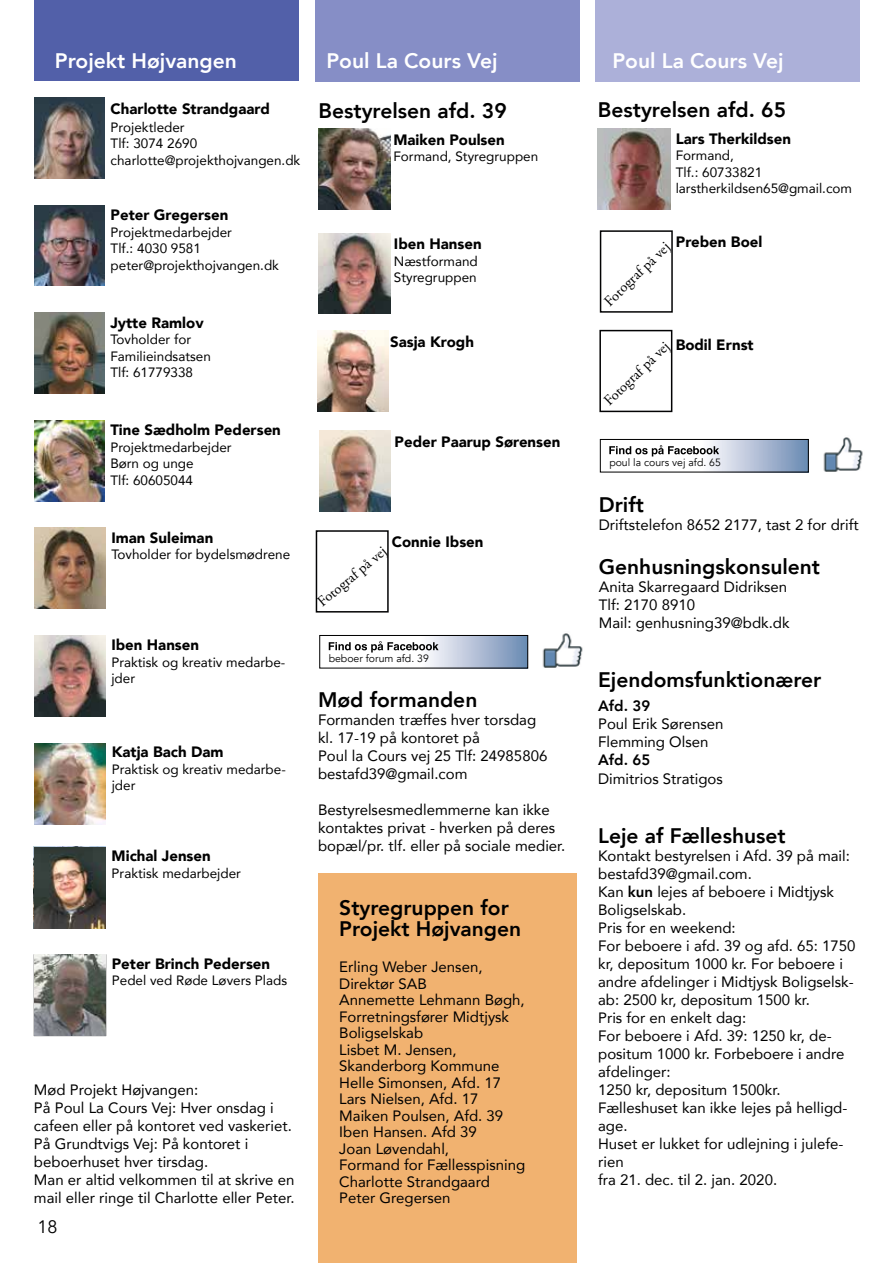
<style>
.page{position:relative;width:893px;height:1263px;background:#fff}
.page>*{position:absolute;margin:0;border:0;box-sizing:border-box;transform-origin:0 0}
.t1{font:800 21px/21px "Avenir";color:#000}
.t2{font:800 21px "Avenir";color:#fff}
.t3{font:18px "Avenir";color:#000}
.t4{font:15px/18px "Avenir";color:#000}
.t5{font:900 15px "Avenir";color:#000}
.t6{font:800 15px "Avenir";color:#000}
.t7{font:14.7px "Adobe Garamond Pro";color:#000}
.t8{font:13.5px/16.5px "Avenir";color:#000}
.t9{font:10.5px "Avenir";color:#000}
.s1{font-weight:800}
</style>
<div class="page">
<div style="left:34px;top:0;width:264px;height:81px;background:#5260a9"></div>
<div style="left:315px;top:0;width:264px;height:81px;background:#868ec6"></div>
<div style="left:596px;top:0;width:264px;height:81px;background:#acb0d9"></div>
<img style="left:319px;top:233px;width:71px;height:81px">
<img style="left:319px;top:431px;width:72px;height:80px">
<img style="left:319px;top:129px;width:71px;height:80px">
<img style="left:598px;top:129px;width:73px;height:81px">
<img style="left:34px;top:97px;width:71px;height:81px">
<img style="left:34px;top:205px;width:71px;height:81px">
<img style="left:34px;top:313px;width:71px;height:80px">
<img style="left:34px;top:420px;width:70px;height:81px">
<img style="left:317px;top:331px;width:72px;height:80px">
<img style="left:34px;top:528px;width:72px;height:81px">
<img style="left:34px;top:635px;width:72px;height:81px">
<img style="left:34px;top:743px;width:72px;height:81px">
<div style="left:318px;top:873px;width:259px;height:390px;background:#f1b270"></div>
<svg style="left:328px;top:637px;width:198px;height:30px"></svg>
<svg style="left:329px;top:641px;width:110px;height:11px"></svg>
<div style="left:319px;top:635px;width:209px;height:34px;border:1px solid #000"></div>
<img style="left:542px;top:633px;width:41px;height:35px">
<svg style="left:651px;top:441px;width:156px;height:30px"></svg>
<svg style="left:609px;top:445px;width:110px;height:11px"></svg>
<div style="left:600px;top:439px;width:209px;height:34px;border:1px solid #000"></div>
<img style="left:823px;top:437px;width:40px;height:35px">
<img style="left:34px;top:954px;width:72px;height:82px">
<div style="left:316px;top:530px;width:73px;height:82px;border:2px solid #020203"></div>
<div style="left:600px;top:230px;width:73px;height:83px;border:2px solid #020203"></div>
<img style="left:34px;top:847px;width:72px;height:81px">
<div style="left:599px;top:330px;width:73px;height:82px;border:2px solid #020203"></div>
<h1 class="t2" style="left:55px;top:45px;width:184px">Projekt Højvangen</h1>
<h1 class="t2" style="left:326px;top:45px;width:173px">Poul La Cours Vej</h1>
<h1 class="t2" style="left:612px;top:45px;width:173px">Poul La Cours Vej</h1>
<p class="t5" style="left:111px;top:95px;width:161px">Charlotte Strandgaard</p>
<p class="t8" style="left:111px;top:118px;width:191px">Projektleder<br>Tlf: 3074 2690 charlotte@projekthojvangen.dk</p>
<p class="t5" style="left:111px;top:202px;width:119px">Peter Gregersen</p>
<p class="t8" style="left:111px;top:223px;width:170px">Projektmedarbejder<br>Tlf.: 4030 9581 peter@projekthojvangen.dk</p>
<p class="t5" style="left:110px;top:310px;width:95px">Jytte Ramlov</p>
<p class="t8" style="left:110px;top:331px;width:102px">Tovholder for<br>Familieindsatsen<br>Tlf: 61779338</p>
<p class="t5" style="left:110px;top:417px;width:172px">Tine Sædholm Pedersen</p>
<p class="t8" style="left:110px;top:438px;width:123px">Projektmedarbejder<br>Børn og unge<br>Tlf: 60605044</p>
<h1 class="t1" style="left:319px;top:101px;width:190px">Bestyrelsen afd. 39</h1>
<p class="t5" style="left:393px;top:127px;width:113px">Maiken Poulsen</p>
<p class="t8" style="left:393px;top:148px;width:146px">Formand, Styregruppen</p>
<p class="t5" style="left:394px;top:231px;width:89px">Iben Hansen</p>
<p class="t8" style="left:394px;top:253px;width:85px">Næstformand<br>Styregruppen</p>
<p class="t5" style="left:390px;top:329px;width:85px">Sasja Krogh</p>
<p class="t5" style="left:395px;top:428px;width:167px">Peder Paarup Sørensen</p>
<p class="t5" style="left:111px;top:525px;width:103px">Iman Suleiman</p>
<p class="t8" style="left:111px;top:546px;width:180px">Tovholder for bydelsmødrene</p>
<p class="t5" style="left:111px;top:632px;width:89px">Iben Hansen</p>
<p class="t8" style="left:111px;top:654px;width:176px">Praktisk og kreativ medarbe&shy;jder</p>
<p class="t5" style="left:112px;top:739px;width:113px">Katja Bach Dam</p>
<p class="t8" style="left:112px;top:761px;width:176px">Praktisk og kreativ medarbe&shy;jder</p>
<p class="t5" style="left:112px;top:843px;width:101px">Michal Jensen</p>
<p class="t8" style="left:112px;top:864px;width:131px">Praktisk medarbejder</p>
<p class="t5" style="left:112px;top:950px;width:160px">Peter Brinch Pedersen</p>
<p class="t8" style="left:112px;top:972px;width:177px">Pedel ved Røde Løvers Plads</p>
<p class="t4" style="left:34px;top:1081px;width:262px">Mød Projekt Højvangen:<br>På Poul La Cours Vej: Hver onsdag i cafeen eller på kontoret ved vaskeriet.<br>På Grundtvigs Vej: På kontoret i beboerhuset hver tirsdag.<br>Man er altid velkommen til at skrive en mail eller ringe til Charlotte eller Peter.</p>
<p class="t3" style="left:37px;top:1216px;width:22px">18</p>
<p class="t5" style="left:392px;top:529px;width:93px">Connie Ibsen</p>
<p class="t7" style="left:314px;top:597px;width:86px;rotate:-40deg">Fotograf på vej</p>
<p class="t9" style="left:329px;top:652px;width:102px">beboer forum afd. 39</p>
<h1 class="t1" style="left:318px;top:689px;width:161px">Mød formanden</h1>
<p class="t4" style="left:318px;top:710px;width:231px">Formanden træffes hver torsdag kl. 17-19 på kontoret på<br>Poul la Cours vej 25 Tlf: 24985806 bestafd39@gmail.com</p>
<p class="t4" style="left:318px;top:800px;width:249px">Bestyrelsesmedlemmerne kan ikke kontaktes privat - hverken på deres bopæl/pr. tlf. eller på sociale medier.</p>
<h1 class="t1" style="left:339px;top:898px;width:184px">Styregruppen for<br>Projekt Højvangen</h1>
<p class="t4" style="left:339px;top:958px;width:187px;line-height:16.5px">Erling Weber Jensen,<br>Direktør SAB<br>Annemette Lehmann Bøgh,<br>Forretningsfører Midtjysk<br>Boligselskab<br>Lisbet M. Jensen,<br>Skanderborg Kommune<br>Helle Simonsen, Afd. 17<br>Lars Nielsen, Afd. 17<br>Maiken Poulsen, Afd. 39<br>Iben Hansen. Afd 39<br>Joan Løvendahl,<br>Formand for Fællesspisning<br>Charlotte Strandgaard<br>Peter Gregersen</p>
<h1 class="t1" style="left:598px;top:99px;width:190px">Bestyrelsen afd. 65</h1>
<p class="t5" style="left:676px;top:125px;width:117px">Lars Therkildsen</p>
<p class="t8" style="left:676px;top:147px;width:178px">Formand,<br>Tlf.: 60733821 larstherkildsen65@gmail.com</p>
<p class="t5" style="left:676px;top:229px;width:88px">Preben Boel</p>
<p class="t7" style="left:600px;top:297px;width:86px;rotate:-44deg">Fotograf på vej</p>
<p class="t5" style="left:676px;top:332px;width:80px">Bodil Ernst</p>
<p class="t7" style="left:600px;top:396px;width:86px;rotate:-44deg">Fotograf på vej</p>
<p class="t9" style="left:609px;top:456px;width:113px">poul la cours vej afd. 65</p>
<h1 class="t1" style="left:599px;top:494px;width:47px">Drift</h1>
<p class="t4" style="left:599px;top:515px;width:261px">Driftstelefon 8652 2177, tast 2 for drift</p>
<h1 class="t1" style="left:599px;top:556px;width:223px">Genhusningskonsulent</h1>
<p class="t4" style="left:599px;top:577px;width:192px">Anita Skarregaard Didriksen<br>Tlf: 2170 8910<br>Mail: genhusning39@bdk.dk</p>
<h1 class="t1" style="left:598px;top:669px;width:225px">Ejendomsfunktionærer</h1>
<p class="t6" style="left:598px;top:694px;width:54px">Afd. 39</p>
<p class="t4" style="left:598px;top:714px;width:127px">Poul Erik Sørensen<br>Flemming Olsen</p>
<p class="t6" style="left:598px;top:748px;width:54px">Afd. 65</p>
<p class="t4" style="left:598px;top:770px;width:126px">Dimitrios Stratigos</p>
<h1 class="t1" style="left:598px;top:825px;width:189px">Leje af Fælleshuset</h1>
<p class="t4" style="left:598px;top:846px;width:259px">Kontakt bestyrelsen i Afd. 39 på mail: bestafd39@gmail.com.<br>Kan <span class="s1">kun</span> lejes af beboere i Midtjysk<br>Boligselskab.<br>Pris for en weekend:<br>For beboere i afd. 39 og afd. 65: 1750 kr, depositum 1000 kr. For beboere i andre afdelinger i Midtjysk Boligselsk&shy;ab: 2500 kr, depositum 1500 kr.<br>Pris for en enkelt dag:<br>For beboere i Afd. 39: 1250 kr, de&shy;positum 1000 kr. Forbeboere i andre afdelinger:<br>1250 kr, depositum 1500kr.<br>Fælleshuset kan ikke lejes på helligd&shy;age.<br>Huset er lukket for udlejning i julefe&shy;rien<br>fra 21. dec. til 2. jan. 2020.</p>
</div>
